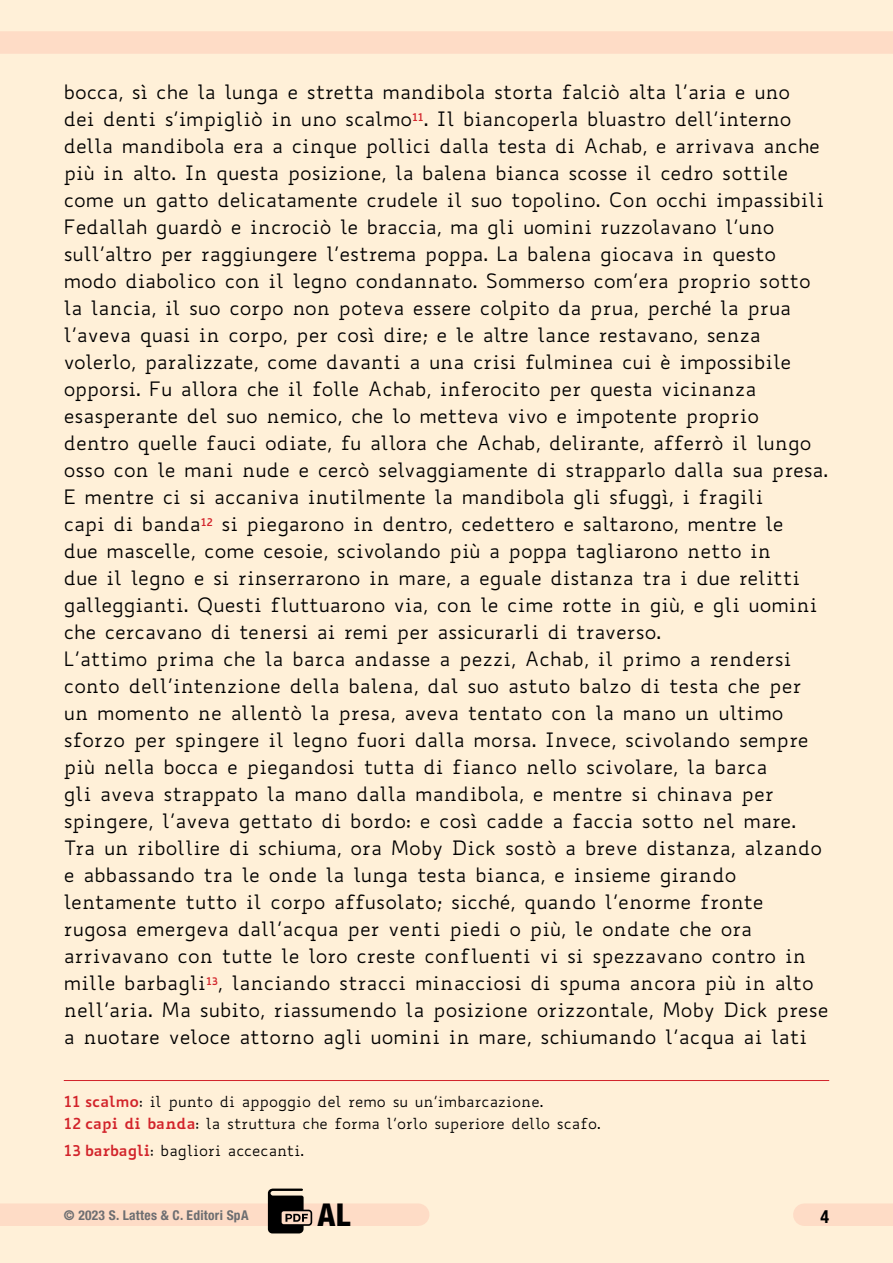
<style>
.page{position:relative;width:893px;height:1263px;background:#fff0d8}
.page>*{position:absolute;margin:0;border:0;box-sizing:border-box;transform-origin:0 0}
.t1{font:800 condensed 31.5px "Helvetica Neue LT Std";color:#000}
.t2{font:19.5px/27px "Biancoenero";letter-spacing:-.005em;color:#000}
.t3{font:700 condensed 18px "Helvetica Neue LT Std";color:#000}
.t4{font:15px/22.5px "Biancoenero";color:#000}
.t5{font:700 condensed 13.5px "Helvetica Neue LT Std";letter-spacing:.02em;color:#6d6e71}
.s1{font-weight:700;color:#d2232a}
</style>
<div class="page">
<div style="left:0;top:1203px;width:418px;height:23px;background:#fedcc6"></div>
<div style="left:0;top:31px;width:893px;height:23px;background:#fedcc6"></div>
<hr style="left:64px;top:1080px;width:765px;height:1px;background:#d2232a">
<div style="left:804px;top:1203px;width:89px;height:23px;background:#fedcc6"></div>
<svg style="left:268px;top:1188px;width:44px;height:45px"></svg>
<p class="t2" style="left:64px;top:78px;width:766px">bocca, sì che la lunga e stretta mandibola storta falciò alta l’aria e uno<br>dei denti s’impigliò in uno scalmo<sup>11</sup>. Il biancoperla bluastro dell’interno della mandibola era a cinque pollici dalla testa di Achab, e arrivava anche più in alto. In questa posizione, la balena bianca scosse il cedro sottile come un gatto delicatamente crudele il suo topolino. Con occhi impassibili Fedallah guardò e incrociò le braccia, ma gli uomini ruzzolavano l’uno sull’altro per raggiungere l’estrema poppa. La balena giocava in questo modo diabolico con il legno condannato. Sommerso com’era proprio sotto la lancia, il suo corpo non poteva essere colpito da prua, perché la prua l’aveva quasi in corpo, per così dire; e le altre lance restavano, senza volerlo, paralizzate, come davanti a una crisi fulminea cui è impossibile opporsi. Fu allora che il folle Achab, inferocito per questa vicinanza esasperante del suo nemico, che lo metteva vivo e impotente proprio dentro quelle fauci odiate, fu allora che Achab, delirante, afferrò il lungo osso con le mani nude e cercò selvaggiamente di strapparlo dalla sua presa.<br>E mentre ci si accaniva inutilmente la mandibola gli sfuggì, i fragili<br>capi di banda<sup>12</sup> si piegarono in dentro, cedettero e saltarono, mentre le<br>due mascelle, come cesoie, scivolando più a poppa tagliarono netto in<br>due il legno e si rinserrarono in mare, a eguale distanza tra i due relitti galleggianti. Questi fluttuarono via, con le cime rotte in giù, e gli uomini che cercavano di tenersi ai remi per assicurarli di traverso.<br>L’attimo prima che la barca andasse a pezzi, Achab, il primo a rendersi conto dell’intenzione della balena, dal suo astuto balzo di testa che per un momento ne allentò la presa, aveva tentato con la mano un ultimo sforzo per spingere il legno fuori dalla morsa. Invece, scivolando sempre più nella bocca e piegandosi tutta di fianco nello scivolare, la barca<br>gli aveva strappato la mano dalla mandibola, e mentre si chinava per spingere, l’aveva gettato di bordo: e così cadde a faccia sotto nel mare.<br>Tra un ribollire di schiuma, ora Moby Dick sostò a breve distanza, alzando e abbassando tra le onde la lunga testa bianca, e insieme girando lentamente tutto il corpo affusolato; sicché, quando l’enorme fronte rugosa emergeva dall’acqua per venti piedi o più, le ondate che ora arrivavano con tutte le loro creste confluenti vi si spezzavano contro in mille barbagli<sup>13</sup>, lanciando stracci minacciosi di spuma ancora più in alto nell’aria. Ma subito, riassumendo la posizione orizzontale, Moby Dick prese a nuotare veloce attorno agli uomini in mare, schiumando l’acqua ai lati</p>
<p class="t4" style="left:64px;top:1090px;width:538px"><span class="s1">11 scalmo</span>: il punto di appoggio del remo su un’imbarcazione.<br><span class="s1">12 capi di banda</span>: la struttura che forma l’orlo superiore dello scafo.</p>
<p class="t4" style="left:64px;top:1139px;width:242px"><span class="s1">13 barbagli</span>: bagliori accecanti.</p>
<p class="t5" style="left:64px;top:1206px;width:186px">© 2023 S. Lattes &amp; C. Editori SpA</p>
<h1 class="t1" style="left:318px;top:1195px;width:34px">AL</h1>
<p class="t3" style="left:820px;top:1206px;width:10px">4</p>
</div>
